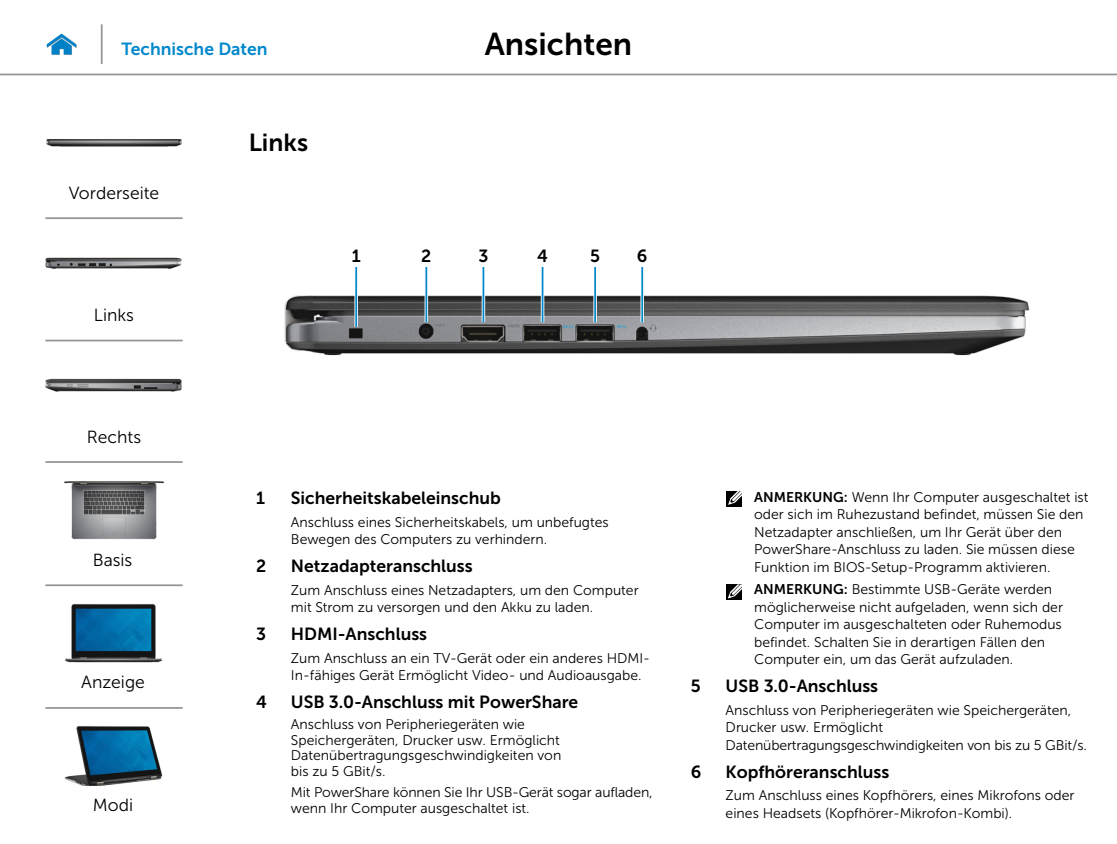
<style>
.page{position:relative;width:1117px;height:844px;background:#fff}
.page>*{position:absolute;margin:0;border:0;box-sizing:border-box;transform-origin:0 0}
.t1{font:31.5px "Museo Sans For Dell 700";color:#000}
.Head2{font:24.5px "Museo Sans For Dell 700";color:#000}
.Callout_Head{font:17.5px "Museo Sans For Dell 700";color:#000}
.t2{font:17.5px "Museo Sans For Dell 300";color:#000}
.t3{font:17.5px "Museo Sans For Dell 700";color:#0087cc}
.Callout-L{font:17.5px "Museo Sans For Dell 700";color:#000}
.Callout_description{font:14px/17.5px "Museo Sans For Dell 300";color:#000}
.Note{font:14px/17.5px "Museo Sans For Dell 300";color:#000}
.s1{font-family:"Museo Sans For Dell 700"}
</style>
<div class="page">
<hr style="left:0;top:74px;width:1116px;height:1px;background:#939598">
<img style="left:46px;top:33px;width:31px;height:22px">
<img style="left:284px;top:295px;width:746px;height:61px">
<svg style="left:354px;top:267px;width:4px;height:60px"></svg>
<hr style="left:355px;top:267px;width:2px;height:60px;background:#0087cc">
<svg style="left:424px;top:267px;width:4px;height:55px"></svg>
<hr style="left:425px;top:267px;width:2px;height:55px;background:#0087cc">
<svg style="left:481px;top:267px;width:4px;height:55px"></svg>
<hr style="left:482px;top:267px;width:2px;height:55px;background:#0087cc">
<svg style="left:540px;top:267px;width:4px;height:55px"></svg>
<hr style="left:541px;top:267px;width:2px;height:55px;background:#0087cc">
<hr style="left:593px;top:267px;width:3px;height:55px;background:#fff">
<hr style="left:594px;top:267px;width:2px;height:55px;background:#0087cc">
<svg style="left:640px;top:267px;width:4px;height:55px"></svg>
<hr style="left:641px;top:267px;width:2px;height:55px;background:#0087cc">
<div style="left:726px;top:490px;width:16px;height:16px;background:#000"></div>
<svg style="left:727px;top:490px;width:15px;height:15px"></svg>
<div style="left:725px;top:584px;width:16px;height:16px;background:#000"></div>
<svg style="left:728px;top:584px;width:14px;height:14px"></svg>
<hr style="left:101px;top:24px;width:2px;height:40px;background:#939598">
<img style="left:46px;top:139px;width:136px;height:8px">
<img style="left:45px;top:257px;width:137px;height:12px">
<img style="left:45px;top:378px;width:137px;height:14px">
<img style="left:64px;top:481px;width:100px;height:58px">
<img style="left:65px;top:604px;width:98px;height:58px">
<img style="left:65px;top:726px;width:98px;height:59px">
<hr style="left:45px;top:217px;width:138px;height:2px;background:#939598">
<hr style="left:45px;top:339px;width:138px;height:2px;background:#939598">
<hr style="left:45px;top:461px;width:138px;height:2px;background:#939598">
<hr style="left:45px;top:584px;width:138px;height:2px;background:#939598">
<hr style="left:45px;top:706px;width:138px;height:2px;background:#939598">
<p class="t3" style="left:122px;top:39px;width:147px">Technische Daten</p>
<h1 class="t1" style="left:485px;top:26px;width:149px">Ansichten</h1>
<p class="t2" style="left:69px;top:183px;width:92px">Vorderseite</p>
<p class="t2" style="left:94px;top:305px;width:41px">Links</p>
<p class="Head2" style="left:249px;top:128px;width:61px">Links</p>
<p class="Callout-L" style="left:351px;top:246px;width:10px">1</p>
<p class="Callout-L" style="left:421px;top:246px;width:12px">2</p>
<p class="Callout-L" style="left:478px;top:246px;width:12px">3</p>
<p class="Callout-L" style="left:537px;top:246px;width:12px">4</p>
<p class="Callout-L" style="left:590px;top:246px;width:11px">5</p>
<p class="Callout-L" style="left:636px;top:246px;width:12px">6</p>
<p class="t2" style="left:87px;top:428px;width:56px">Rechts</p>
<p class="t2" style="left:93px;top:550px;width:41px">Basis</p>
<p class="t2" style="left:81px;top:672px;width:65px">Anzeige</p>
<p class="t2" style="left:93px;top:795px;width:42px">Modi</p>
<p class="Callout_Head" style="left:256px;top:488px;width:10px">1</p>
<p class="Callout_Head" style="left:291px;top:488px;width:211px">Sicherheitskabeleinschub</p>
<p class="Callout_description" style="left:291px;top:513px;width:319px">Anschluss eines Sicherheitskabels, um unbefugtes<br>Bewegen des Computers zu verhindern.</p>
<p class="Callout_Head" style="left:256px;top:556px;width:12px">2</p>
<p class="Callout_Head" style="left:291px;top:556px;width:183px">Netzadapteranschluss</p>
<p class="Callout_description" style="left:291px;top:581px;width:349px">Zum Anschluss eines Netzadapters, um den Computer mit Strom zu versorgen und den Akku zu laden.</p>
<p class="Callout_Head" style="left:256px;top:624px;width:12px">3</p>
<p class="Callout_Head" style="left:291px;top:624px;width:138px">HDMI-Anschluss</p>
<p class="Callout_description" style="left:291px;top:649px;width:360px">Zum Anschluss an ein TV-Gerät oder ein anderes HDMI-<br>In-fähiges Gerät Ermöglicht Video- und Audioausgabe.</p>
<p class="Callout_Head" style="left:256px;top:692px;width:12px">4</p>
<p class="Callout_Head" style="left:291px;top:692px;width:289px">USB 3.0-Anschluss mit PowerShare</p>
<p class="Callout_description" style="left:291px;top:716px;width:272px;line-height:15.8px">Anschluss von Peripheriegeräten wie Speichergeräten, Drucker usw. Ermöglicht Datenübertragungsgeschwindigkeiten von bis zu 5 GBit/s.</p>
<p class="Callout_description" style="left:291px;top:784px;width:363px;line-height:15.8px">Mit PowerShare können Sie Ihr USB-Gerät sogar aufladen, wenn Ihr Computer ausgeschaltet ist.</p>
<p class="Note" style="left:754px;top:488px;width:336px"><span class="s1">ANMERKUNG:</span> Wenn Ihr Computer ausgeschaltet ist oder sich im Ruhezustand befindet, müssen Sie den Netzadapter anschließen, um Ihr Gerät über den PowerShare-Anschluss zu laden. Sie müssen diese Funktion im BIOS-Setup-Programm aktivieren.</p>
<p class="Note" style="left:754px;top:580px;width:310px"><span class="s1">ANMERKUNG:</span> Bestimmte USB-Geräte werden möglicherweise nicht aufgeladen, wenn sich der Computer im ausgeschalteten oder Ruhemodus befindet. Schalten Sie in derartigen Fällen den Computer ein, um das Gerät aufzuladen.</p>
<p class="Callout_Head" style="left:690px;top:676px;width:11px">5</p>
<p class="Callout_Head" style="left:725px;top:676px;width:154px">USB 3.0-Anschluss</p>
<p class="Callout_description" style="left:725px;top:701px;width:363px">Anschluss von Peripheriegeräten wie Speichergeräten,<br>Drucker usw. Ermöglicht<br>Datenübertragungsgeschwindigkeiten von bis zu 5 GBit/s.</p>
<p class="Callout_Head" style="left:690px;top:761px;width:12px">6</p>
<p class="Callout_Head" style="left:725px;top:761px;width:165px">Kopfhöreranschluss</p>
<p class="Callout_description" style="left:725px;top:786px;width:350px">Zum Anschluss eines Kopfhörers, eines Mikrofons oder eines Headsets (Kopfhörer-Mikrofon-Kombi).</p>
</div>
